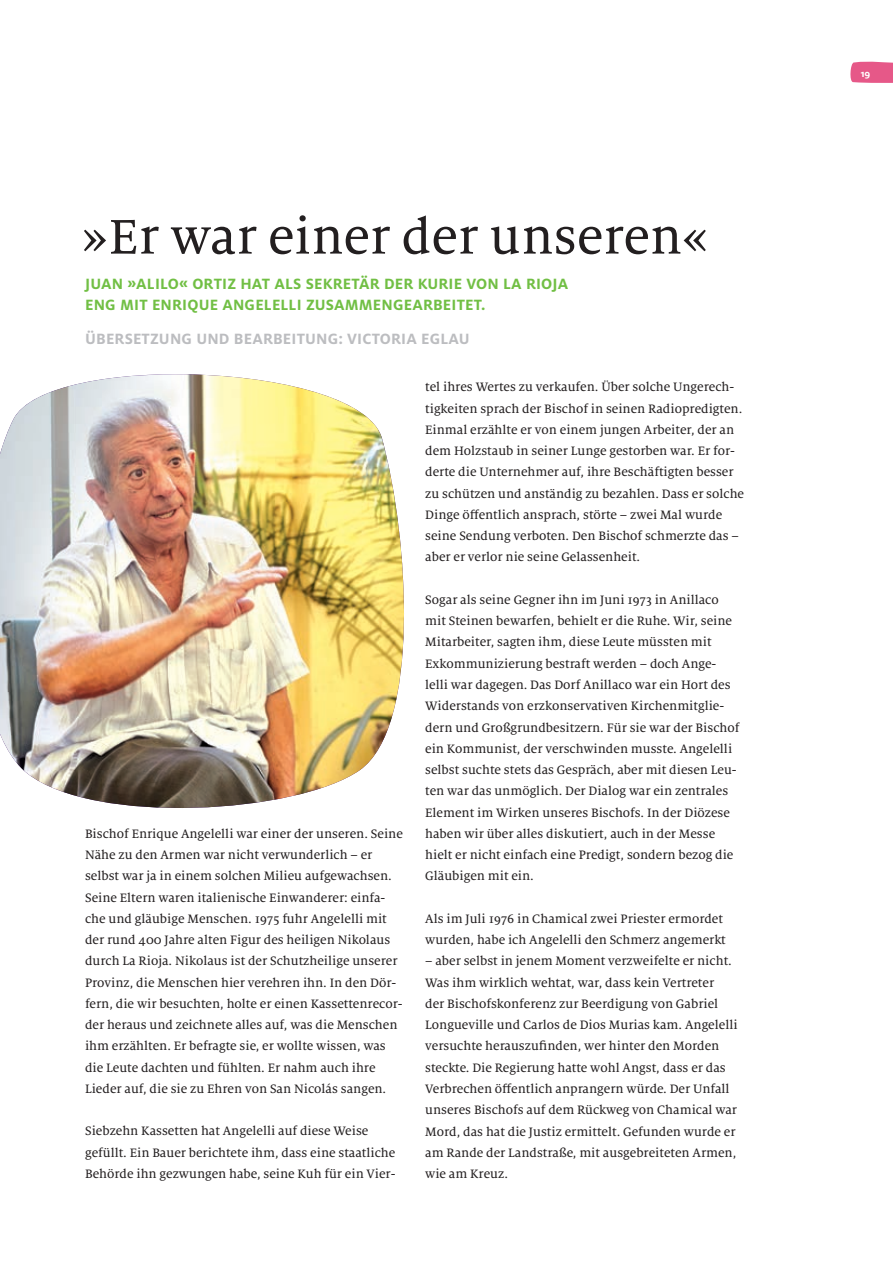
<style>
.page{position:relative;width:893px;height:1263px;background:#fff}
.page>*{position:absolute;margin:0;border:0;box-sizing:border-box;transform-origin:0 0}
.t1{font:54px "Milo Serif OT Text";color:#231f20}
.t2{font:700 16.5px/21.3px "Milo OT";letter-spacing:.01em;color:#71bf44}
.t3{font:700 16.5px "Milo OT";letter-spacing:.01em;color:#bcbdc0}
.t4{font:13.5px/21.3px "Milo Serif OT Text";color:#231f20}
.t5{font:700 10.5px "Milo OT";color:#fff}
</style>
<div class="page">
<img style="left:0;top:374px;width:404px;height:434px">
<svg style="left:850px;top:61px;width:43px;height:22px"></svg>
<h1 class="t1" style="left:81px;top:209px;width:629px">»Er war einer der unseren«</h1>
<p class="t2" style="left:85px;top:273px;width:485px">JUAN »ALILO« ORTIZ HAT ALS SEKRETÄR DER KURIE VON LA RIOJA<br>ENG MIT ENRIQUE ANGELELLI ZUSAMMENGEARBEITET.</p>
<p class="t3" style="left:85px;top:330px;width:386px">ÜBERSETZUNG UND BEARBEITUNG: VICTORIA EGLAU</p>
<p class="t4" style="left:85px;top:823px;width:319px">Bischof Enrique Angelelli war einer der unseren. Seine Nähe zu den Armen war nicht verwunderlich – er selbst war ja in einem solchen Milieu aufgewachsen.<br>Seine Eltern waren italienische Einwanderer: einfa&shy;che und gläubige Menschen. 1975 fuhr Angelelli mit der rund 400 Jahre alten Figur des heiligen Nikolaus durch La Rioja. Nikolaus ist der Schutzheilige unserer Provinz, die Menschen hier verehren ihn. In den Dör&shy;fern, die wir besuchten, holte er einen Kassettenrecor&shy;der heraus und zeichnete alles auf, was die Menschen ihm erzählten. Er befragte sie, er wollte wissen, was die Leute dachten und fühlten. Er nahm auch ihre Lieder auf, die sie zu Ehren von San Nicolás sangen.</p>
<p class="t4" style="left:85px;top:1121px;width:312px">Siebzehn Kassetten hat Angelelli auf diese Weise gefüllt. Ein Bauer berichtete ihm, dass eine staatliche<br>Behörde ihn gezwungen habe, seine Kuh für ein Vier-</p>
<p class="t4" style="left:425px;top:377px;width:320px">tel ihres Wertes zu verkaufen. Über solche Ungerech&shy;tigkeiten sprach der Bischof in seinen Radiopredigten.<br>Einmal erzählte er von einem jungen Arbeiter, der an dem Holzstaub in seiner Lunge gestorben war. Er for&shy;derte die Unternehmer auf, ihre Beschäftigten besser zu schützen und anständig zu bezahlen. Dass er solche Dinge öffentlich ansprach, störte – zwei Mal wurde seine Sendung verboten. Den Bischof schmerzte das – aber er verlor nie seine Gelassenheit.</p>
<p class="t4" style="left:425px;top:589px;width:316px">Sogar als seine Gegner ihn im Juni 1973 in Anillaco mit Steinen bewarfen, behielt er die Ruhe. Wir, seine Mitarbeiter, sagten ihm, diese Leute müssten mit Exkommunizierung bestraft werden – doch Ange&shy;lelli war dagegen. Das Dorf Anillaco war ein Hort des Widerstands von erzkonservativen Kirchenmitglie&shy;dern und Großgrundbesitzern. Für sie war der Bischof ein Kommunist, der verschwinden musste. Angelelli selbst suchte stets das Gespräch, aber mit diesen Leu&shy;ten war das unmöglich. Der Dialog war ein zentrales Element im Wirken unseres Bischofs. In der Diözese haben wir über alles diskutiert, auch in der Messe hielt er nicht einfach eine Predigt, sondern bezog die Gläubigen mit ein.</p>
<p class="t4" style="left:425px;top:908px;width:302px">Als im Juli 1976 in Chamical zwei Priester ermordet wurden, habe ich Angelelli den Schmerz angemerkt</p>
<p class="t4" style="left:425px;top:951px;width:314px">– aber selbst in jenem Moment verzweifelte er nicht.<br>Was ihm wirklich wehtat, war, dass kein Vertreter<br>der Bischofskonferenz zur Beerdigung von Gabriel Longueville und Carlos de Dios Murias kam. Angelelli versuchte herauszufinden, wer hinter den Morden steckte. Die Regierung hatte wohl Angst, dass er das Verbrechen öffentlich anprangern würde. Der Unfall unseres Bischofs auf dem Rückweg von Chamical war Mord, das hat die Justiz ermittelt. Gefunden wurde er am Rande der Landstraße, mit ausgebreiteten Armen, wie am Kreuz.</p>
<p class="t5" style="left:861px;top:67px;width:11px">19</p>
</div>
